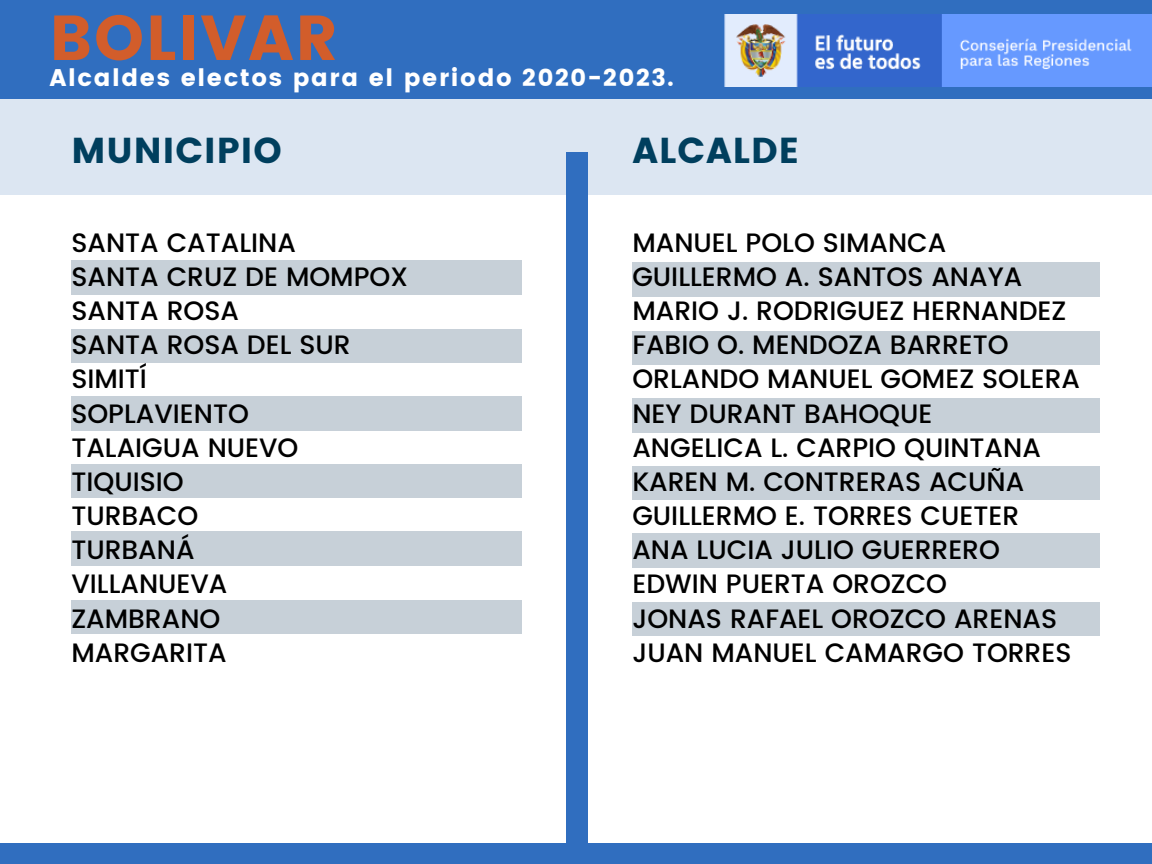
<style>
.page{position:relative;width:1152px;height:864px;background:#fff}
.page>*{position:absolute;margin:0;border:0;box-sizing:border-box;transform-origin:0 0}
.t1{font:63.45px "Poppins";letter-spacing:.03em;color:#d25d2b}
.t2{font:36px "Poppins";letter-spacing:.03em;color:#003f5e}
.t3{font:500 26.55px/34.2px "Poppins";color:#000}
.t4{font:24px "Poppins";letter-spacing:.07em;color:#fff}
</style>
<div class="page">
<div style="left:0;top:0;width:1152px;height:100px;background:#306ebf"></div>
<div style="left:0;top:100px;width:1152px;height:95px;background:#dce6f2"></div>
<div style="left:567px;top:153px;width:21px;height:711px;background:#306ebf"></div>
<div style="left:0;top:844px;width:1152px;height:20px;background:#306ebf"></div>
<div style="left:71px;top:261px;width:450px;height:34px;background:#c7d0d8"></div>
<div style="left:71px;top:329px;width:450px;height:33px;background:#c7d0d8"></div>
<div style="left:71px;top:396px;width:450px;height:34px;background:#c7d0d8"></div>
<div style="left:71px;top:464px;width:450px;height:34px;background:#c7d0d8"></div>
<div style="left:71px;top:532px;width:450px;height:34px;background:#c7d0d8"></div>
<div style="left:71px;top:600px;width:450px;height:33px;background:#c7d0d8"></div>
<img style="left:724px;top:14px;width:428px;height:72px">
<div style="left:632px;top:263px;width:468px;height:34px;background:#c7d0d8"></div>
<div style="left:632px;top:331px;width:468px;height:34px;background:#c7d0d8"></div>
<div style="left:632px;top:398px;width:468px;height:35px;background:#c7d0d8"></div>
<div style="left:632px;top:466px;width:468px;height:34px;background:#c7d0d8"></div>
<div style="left:632px;top:534px;width:468px;height:34px;background:#c7d0d8"></div>
<div style="left:632px;top:602px;width:468px;height:34px;background:#c7d0d8"></div>
<h1 class="t1" style="left:49px;top:1px;width:290px">BOLIVAR</h1>
<p class="t4" style="left:49px;top:64px;width:626px">Alcaldes electos para el periodo 2020-2023.</p>
<h2 class="t2" style="left:71px;top:129px;width:212px">MUNICIPIO</h2>
<h2 class="t2" style="left:632px;top:129px;width:169px">ALCALDE</h2>
<p class="t3" style="left:71px;top:225px;width:338px">SANTA CATALINA<br>SANTA CRUZ DE MOMPOX<br>SANTA ROSA<br>SANTA ROSA DEL SUR<br>SIMITÍ<br>SOPLAVIENTO<br>TALAIGUA NUEVO<br>TIQUISIO<br>TURBACO<br>TURBANÁ<br>VILLANUEVA<br>ZAMBRANO<br>MARGARITA</p>
<p class="t3" style="left:632px;top:225px;width:449px">MANUEL POLO SIMANCA<br>GUILLERMO A. SANTOS ANAYA<br>MARIO J. RODRIGUEZ HERNANDEZ<br>FABIO O. MENDOZA BARRETO<br>ORLANDO MANUEL GOMEZ SOLERA<br>NEY DURANT BAHOQUE<br>ANGELICA L. CARPIO QUINTANA<br>KAREN M. CONTRERAS ACUÑA<br>GUILLERMO E. TORRES CUETER<br>ANA LUCIA JULIO GUERRERO<br>EDWIN PUERTA OROZCO<br>JONAS RAFAEL OROZCO ARENAS<br>JUAN MANUEL CAMARGO TORRES</p>
</div>
